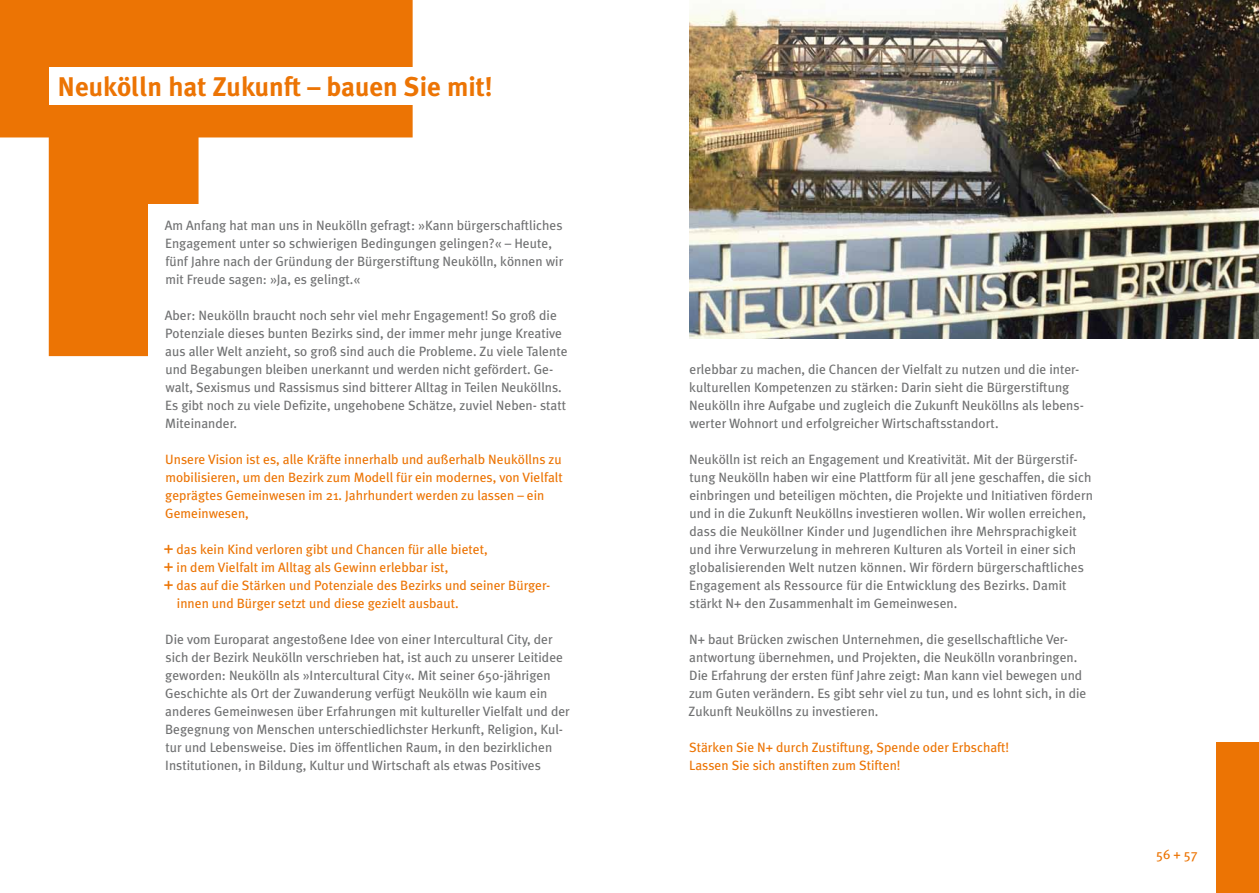
<style>
.page{position:relative;width:1259px;height:893px;background:#fff}
.page>*{position:absolute;margin:0;border:0;box-sizing:border-box;transform-origin:0 0}
.t1{font:700 27px "Meta Plus";color:#ec7404}
.t2{font:13.5px/18px "Meta Plus";color:#707172}
.t3{font:13.5px/18px "Meta Plus";color:#ec7404}
.s1{font-size:18px}
</style>
<div class="page">
<svg style="left:0;top:0;width:413px;height:356px;fill:#ec7404"></svg>
<div style="left:49px;top:67px;width:455px;height:38px;background:#fff"></div>
<div style="left:148px;top:204px;width:439px;height:586px;background:#fff"></div>
<div style="left:1216px;top:743px;width:43px;height:150px;background:#ec7404"></div>
<img style="left:689px;top:0;width:570px;height:338px">
<h1 class="t1" style="left:57px;top:71px;width:437px">Neukölln hat Zukunft – bauen Sie mit!</h1>
<p class="t2" style="left:165px;top:216px;width:400px">Am Anfang hat man uns in Neukölln gefragt: »Kann bürgerschaftliches Engagement unter so schwierigen Bedingungen gelingen?« – Heute, fünf Jahre nach der Gründung der Bürgerstiftung Neukölln, können wir mit Freude sagen: »Ja, es gelingt.«</p>
<p class="t2" style="left:165px;top:306px;width:404px">Aber: Neukölln braucht noch sehr viel mehr Engagement! So groß die Potenziale dieses bunten Bezirks sind, der immer mehr junge Kreative aus aller Welt anzieht, so groß sind auch die Probleme. Zu viele Talente und Begabungen bleiben unerkannt und werden nicht gefördert. Ge&shy;walt, Sexismus und Rassismus sind bitterer Alltag in Teilen Neuköllns.<br>Es gibt noch zu viele Defizite, ungehobene Schätze, zuviel Neben- statt Miteinander.</p>
<p class="t3" style="left:165px;top:450px;width:399px">Unsere Vision ist es, alle Kräfte innerhalb und außerhalb Neuköllns zu mobilisieren, um den Bezirk zum Modell für ein modernes, von Vielfalt geprägtes Gemeinwesen im 21. Jahrhundert werden zu lassen – ein Gemeinwesen,</p>
<p class="t3" style="left:164px;top:540px;width:325px"><span class="s1">+</span> das kein Kind verloren gibt und Chancen für alle bietet,</p>
<p class="t3" style="left:164px;top:558px;width:286px"><span class="s1">+</span> in dem Vielfalt im Alltag als Gewinn erlebbar ist,</p>
<p class="t3" style="left:164px;top:576px;width:386px"><span class="s1">+</span> das auf die Stärken und Potenziale des Bezirks und seiner Bürger-</p>
<p class="t3" style="left:177px;top:594px;width:283px">innen und Bürger setzt und diese gezielt ausbaut.</p>
<p class="t2" style="left:165px;top:630px;width:406px">Die vom Europarat angestoßene Idee von einer Intercultural City, der sich der Bezirk Neukölln verschrieben hat, ist auch zu unserer Leitidee geworden: Neukölln als »Intercultural City«. Mit seiner 650-jährigen Geschichte als Ort der Zuwanderung verfügt Neukölln wie kaum ein anderes Gemeinwesen über Erfahrungen mit kultureller Vielfalt und der Begegnung von Menschen unterschiedlichster Herkunft, Religion, Kul&shy;tur und Lebensweise. Dies im öffentlichen Raum, in den bezirklichen Institutionen, in Bildung, Kultur und Wirtschaft als etwas Positives</p>
<p class="t2" style="left:689px;top:360px;width:396px">erlebbar zu machen, die Chancen der Vielfalt zu nutzen und die inter&shy;kulturellen Kompetenzen zu stärken: Darin sieht die Bürgerstiftung Neukölln ihre Aufgabe und zugleich die Zukunft Neuköllns als lebens&shy;werter Wohnort und erfolgreicher Wirtschaftsstandort.</p>
<p class="t2" style="left:689px;top:450px;width:405px">Neukölln ist reich an Engagement und Kreativität. Mit der Bürgerstif&shy;tung Neukölln haben wir eine Plattform für all jene geschaffen, die sich einbringen und beteiligen möchten, die Projekte und Initiativen fördern und in die Zukunft Neuköllns investieren wollen. Wir wollen erreichen, dass die Neuköllner Kinder und Jugendlichen ihre Mehrsprachigkeit und ihre Verwurzelung in mehreren Kulturen als Vorteil in einer sich globalisierenden Welt nutzen können. Wir fördern bürgerschaftliches Engagement als Ressource für die Entwicklung des Bezirks. Damit stärkt N+ den Zusammenhalt im Gemeinwesen.</p>
<p class="t2" style="left:688px;top:630px;width:399px">N+ baut Brücken zwischen Unternehmen, die gesellschaftliche Ver&shy;antwortung übernehmen, und Projekten, die Neukölln voranbringen.<br>Die Erfahrung der ersten fünf Jahre zeigt: Man kann viel bewegen und zum Guten verändern. Es gibt sehr viel zu tun, und es lohnt sich, in die Zukunft Neuköllns zu investieren.</p>
<p class="t3" style="left:689px;top:738px;width:322px">Stärken Sie N+ durch Zustiftung, Spende oder Erbschaft!<br>Lassen Sie sich anstiften zum Stiften!</p>
<p class="t3" style="left:1156px;top:845px;width:43px">56 + 57</p>
</div>
